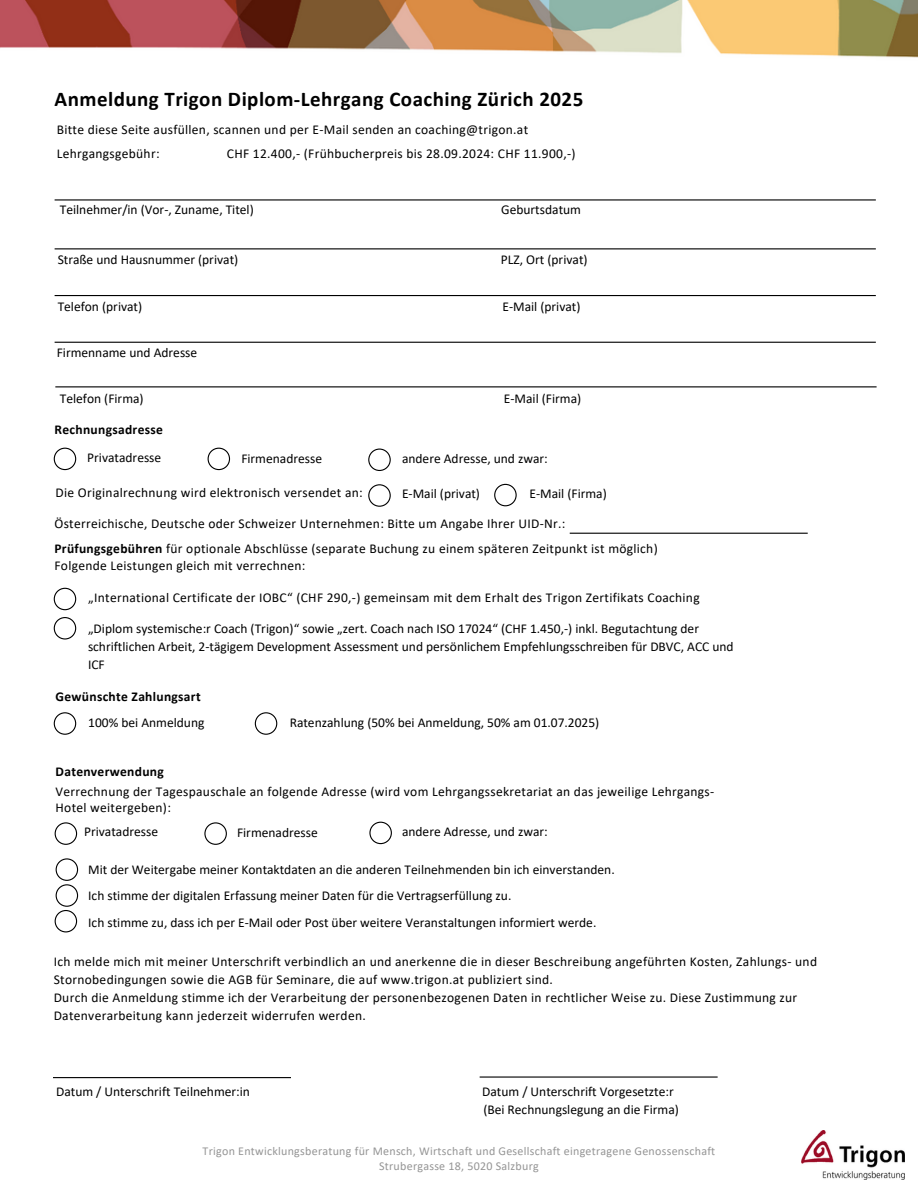
<style>
.page{position:relative;width:918px;height:1188px;background:#fff}
.page>*{position:absolute;margin:0;border:0;box-sizing:border-box;transform-origin:0 0}
.t1{font:700 21px "Calibri";letter-spacing:.025em;color:#000}
.t2{font:13.5px/18px "Calibri";letter-spacing:.02em;color:#000}
.t3{font:13.5px/18px "Calibri";color:#000}
.t4{font:700 13.5px "Calibri";letter-spacing:.025em;color:#000}
.t5{font:12px "Calibri";letter-spacing:.02em;color:#959595}
.s1{font-weight:700}
</style>
<div class="page">
<img style="left:0;top:0;width:918px;height:58px">
<img style="left:802px;top:1131px;width:102px;height:48px">
<hr style="left:55px;top:199px;width:821px;height:2px;background:#000">
<hr style="left:55px;top:248px;width:821px;height:1px;background:#000">
<hr style="left:55px;top:295px;width:821px;height:1px;background:#000">
<hr style="left:55px;top:342px;width:821px;height:1px;background:#000">
<svg style="left:54px;top:448px;width:22px;height:22px"></svg>
<hr style="left:570px;top:533px;width:238px;height:1px;background:#000">
<hr style="left:53px;top:1077px;width:238px;height:1px;background:#000">
<hr style="left:480px;top:1076px;width:238px;height:2px;background:#000">
<hr style="left:55px;top:386px;width:822px;height:1px;background:#000">
<svg style="left:208px;top:448px;width:22px;height:22px"></svg>
<svg style="left:368px;top:449px;width:23px;height:22px"></svg>
<svg style="left:368px;top:484px;width:23px;height:23px"></svg>
<svg style="left:494px;top:484px;width:23px;height:22px"></svg>
<svg style="left:54px;top:588px;width:22px;height:22px"></svg>
<svg style="left:54px;top:617px;width:22px;height:23px"></svg>
<svg style="left:54px;top:712px;width:22px;height:23px"></svg>
<svg style="left:255px;top:712px;width:22px;height:23px"></svg>
<svg style="left:55px;top:822px;width:22px;height:23px"></svg>
<svg style="left:204px;top:822px;width:23px;height:23px"></svg>
<svg style="left:369px;top:822px;width:23px;height:22px"></svg>
<svg style="left:55px;top:858px;width:23px;height:74px"></svg>
<h3 class="t1" style="left:55px;top:90px;width:530px">Anmeldung Trigon Diplom-Lehrgang Coaching Zürich 2025</h3>
<h3 class="t2" style="left:57px;top:122px;width:473px">Bitte diese Seite ausfüllen, scannen und per E-Mail senden an coaching@trigon.at</h3>
<p class="t2" style="left:57px;top:145px;width:104px">Lehrgangsgebühr:</p>
<p class="t2" style="left:227px;top:145px;width:350px">CHF 12.400,- (Frühbucherpreis bis 28.09.2024: CHF 11.900,-)</p>
<h2 class="t3" style="left:60px;top:201px;width:195px">Teilnehmer/in (Vor-, Zuname, Titel)</h2>
<h2 class="t3" style="left:501px;top:201px;width:81px">Geburtsdatum</h2>
<h3 class="t3" style="left:58px;top:251px;width:182px">Straße und Hausnummer (privat)</h3>
<h3 class="t3" style="left:501px;top:251px;width:88px">PLZ, Ort (privat)</h3>
<h3 class="t3" style="left:58px;top:298px;width:86px">Telefon (privat)</h3>
<h3 class="t3" style="left:502px;top:298px;width:80px">E-Mail (privat)</h3>
<p class="t3" style="left:57px;top:345px;width:142px">Firmenname und Adresse</p>
<h3 class="t3" style="left:60px;top:391px;width:85px">Telefon (Firma)</h3>
<h3 class="t3" style="left:504px;top:391px;width:79px">E-Mail (Firma)</h3>
<h3 class="t4" style="left:55px;top:424px;width:110px">Rechnungsadresse</h3>
<h3 class="t3" style="left:241px;top:450px;width:82px">Firmenadresse</h3>
<h3 class="t3" style="left:402px;top:450px;width:147px">andere Adresse, und zwar:</h3>
<h3 class="t3" style="left:530px;top:486px;width:79px">E-Mail (Firma)</h3>
<h3 class="t2" style="left:54px;top:516px;width:513px">Österreichische, Deutsche oder Schweizer Unternehmen: Bitte um Angabe Ihrer UID-Nr.:</h3>
<h3 class="t2" style="left:54px;top:541px;width:605px;line-height:16.8px"><span class="s1">Prüfungsgebühren</span> für optionale Abschlüsse (separate Buchung zu einem späteren Zeitpunkt ist möglich)<br>Folgende Leistungen gleich mit verrechnen:</h3>
<h3 class="t2" style="left:88px;top:590px;width:613px">„International Certificate der IOBC“ (CHF 290,-) gemeinsam mit dem Erhalt des Trigon Zertifikats Coaching</h3>
<h2 class="t3" style="left:88px;top:621px;width:647px">„Diplom systemische:r Coach (Trigon)“ sowie „zert. Coach nach ISO 17024“ (CHF 1.450,-) inkl. Begutachtung der schriftlichen Arbeit, 2-tägigem Development Assessment und persönlichem Empfehlungsschreiben für DBVC, ACC und<br>ICF</h2>
<h3 class="t3" style="left:87px;top:449px;width:76px">Privatadresse</h3>
<h3 class="t2" style="left:56px;top:485px;width:309px">Die Originalrechnung wird elektronisch versendet an:</h3>
<h3 class="t3" style="left:402px;top:486px;width:80px">E-Mail (privat)</h3>
<h3 class="t4" style="left:56px;top:691px;width:147px">Gewünschte Zahlungsart</h3>
<h3 class="t3" style="left:290px;top:715px;width:311px">Ratenzahlung (50% bei Anmeldung, 50% am 01.07.2025)</h3>
<h3 class="t2" style="left:56px;top:763px;width:660px;line-height:19.2px"><span class="s1">Datenverwendung<br></span>Verrechnung der Tagespauschale an folgende Adresse (wird vom Lehrgangssekretariat an das jeweilige Lehrgangs-</h3>
<h3 class="t2" style="left:56px;top:800px;width:117px">Hotel weitergeben):</h3>
<h3 class="t3" style="left:402px;top:823px;width:147px">andere Adresse, und zwar:</h3>
<h3 class="t3" style="left:88px;top:862px;width:528px">Mit der Weitergabe meiner Kontaktdaten an die anderen Teilnehmenden bin ich einverstanden.</h3>
<h3 class="t3" style="left:88px;top:888px;width:425px">Ich stimme der digitalen Erfassung meiner Daten für die Vertragserfüllung zu.</h3>
<h3 class="t3" style="left:88px;top:915px;width:510px">Ich stimme zu, dass ich per E-Mail oder Post über weitere Veranstaltungen informiert werde.</h3>
<h3 class="t2" style="left:54px;top:954px;width:765px">Ich melde mich mit meiner Unterschrift verbindlich an und anerkenne die in dieser Beschreibung angeführten Kosten, Zahlungs- und Stornobedingungen sowie die AGB für Seminare, die auf www.trigon.at publiziert sind.<br>Durch die Anmeldung stimme ich der Verarbeitung der personenbezogenen Daten in rechtlicher Weise zu. Diese Zustimmung zur Datenverarbeitung kann jederzeit widerrufen werden.</h3>
<h3 class="t3" style="left:88px;top:715px;width:118px">100% bei Anmeldung</h3>
<h3 class="t3" style="left:84px;top:823px;width:76px">Privatadresse</h3>
<h3 class="t3" style="left:237px;top:824px;width:82px">Firmenadresse</h3>
<h3 class="t3" style="left:56px;top:1084px;width:195px">Datum / Unterschrift Teilnehmer:in</h3>
<h3 class="t3" style="left:482px;top:1084px;width:198px">Datum / Unterschrift Vorgesetzte:r (Bei Rechnungslegung an die Firma)</h3>
<h3 class="t5" style="left:203px;top:1146px;width:514px">Trigon Entwicklungsberatung für Mensch, Wirtschaft und Gesellschaft eingetragene Genossenschaft</h3>
<p class="t5" style="left:379px;top:1161px;width:161px">Strubergasse 18, 5020 Salzburg</p>
</div>
